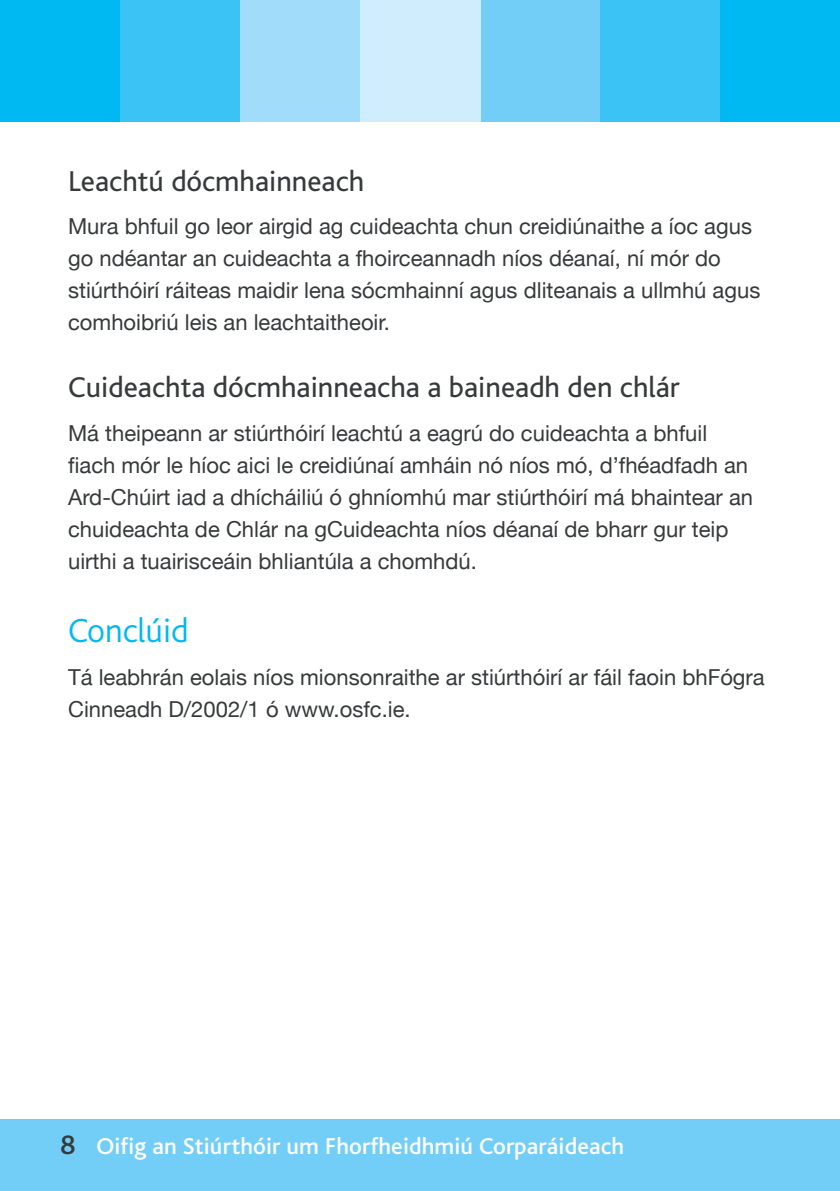
<style>
.page{position:relative;width:840px;height:1191px;background:#fff}
.page>*{position:absolute;margin:0;border:0;box-sizing:border-box;transform-origin:0 0}
.t1{font:300 35px "Bliss";color:#00b9f3}
.t2{font:30px "Bliss";color:#373a3b}
.t3{font:500 24px "Bliss";letter-spacing:.005em;color:#fff}
.t4{font:22px/32px "Helvetica Neue";color:#373a3b}
</style>
<div class="page">
<div style="left:0;top:0;width:120px;height:122px;background:#00b9f3"></div>
<div style="left:120px;top:0;width:120px;height:122px;background:#3cc3f5"></div>
<div style="left:240px;top:0;width:120px;height:122px;background:#a1dcfa"></div>
<div style="left:480px;top:0;width:120px;height:122px;background:#73cef7"></div>
<div style="left:600px;top:0;width:120px;height:122px;background:#3cc3f5"></div>
<div style="left:720px;top:0;width:119px;height:122px;background:#00b9f3"></div>
<div style="left:360px;top:0;width:120px;height:122px;background:#d0edfd"></div>
<div style="left:0;top:1118px;width:839px;height:73px;background:#73cef7"></div>
<h2 class="t2" style="left:68px;top:165px;width:297px">Leachtú dócmhainneach</h2>
<p class="t4" style="left:68px;top:210px;width:693px">Mura bhfuil go leor airgid ag cuideachta chun creidiúnaithe a íoc agus go ndéantar an cuideachta a fhoirceannadh níos déanaí, ní mór do stiúrthóirí ráiteas maidir lena sócmhainní agus dliteanais a ullmhú agus comhoibriú leis an leachtaitheoir.</p>
<h2 class="t2" style="left:68px;top:372px;width:613px">Cuideachta dócmhainneacha a baineadh den chlár</h2>
<p class="t4" style="left:68px;top:416px;width:686px">Má theipeann ar stiúrthóirí leachtú a eagrú do cuideachta a bhfuil fiach mór le híoc aici le creidiúnaí amháin nó níos mó, d’fhéadfadh an Ard-Chúirt iad a dhícháiliú ó ghníomhú mar stiúrthóirí má bhaintear an chuideachta de Chlár na gCuideachta níos déanaí de bharr gur teip uirthi a tuairisceáin bhliantúla a chomhdú.</p>
<h1 class="t1" style="left:68px;top:612px;width:122px">Conclúid</h1>
<p class="t4" style="left:68px;top:661px;width:697px">Tá leabhrán eolais níos mionsonraithe ar stiúrthóirí ar fáil faoin bhFógra<br>Cinneadh D/2002/1 ó www.osfc.ie.</p>
<p class="t3" style="left:96px;top:1134px;width:529px">Oifig an Stiúrthóir um Fhorfheidhmiú Corparáideach</p>
</div>
